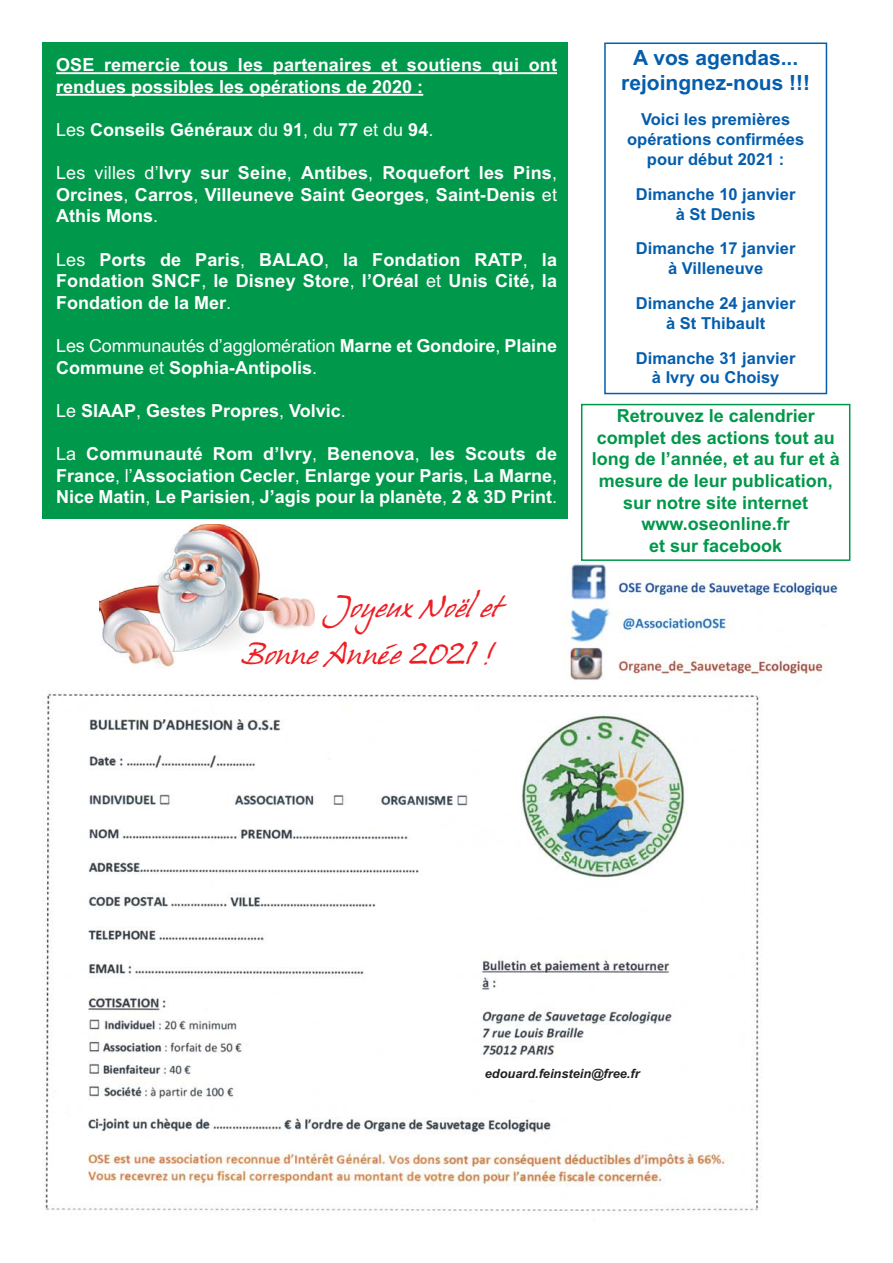
<style>
.page{position:relative;width:893px;height:1263px;background:#fff}
.page>*{position:absolute;margin:0;border:0;box-sizing:border-box;transform-origin:0 0}
.t1{font:27px/46.3px "Hans Hand";color:#ed1e24;text-align:right}
.t2{font:700 21px/25.2px "Arial";color:#045dad;text-align:center}
.t3{font:700 18px/21.6px "Arial";color:#fff;text-align:justify}
.t4{font:700 18px/21.6px "Arial";color:#00984a;text-align:center}
.t5{font:700 16.5px/19.8px "Arial";color:#045dad;text-align:center}
.t6{font:italic 700 12.75px "Arial";color:#231f20}
.s1{font-weight:400}
</style>
<div class="page">
<div style="left:43px;top:43px;width:525px;height:476px;background:#00984a"></div>
<div style="left:604px;top:43px;width:223px;height:351px;border:2px solid #045dad"></div>
<hr style="left:56px;top:72px;width:501px;height:2px;background:#fff">
<hr style="left:56px;top:94px;width:367px;height:2px;background:#fff">
<img style="left:44px;top:691px;width:716px;height:520px">
<img style="left:570px;top:564px;width:268px;height:116px">
<div style="left:581px;top:404px;width:269px;height:157px;border:2px solid #00984a"></div>
<div style="left:485px;top:1069px;width:186px;height:18px;background:#fff"></div>
<img style="left:100px;top:524px;width:214px;height:143px">
<p class="t3" style="left:56px;top:54px;width:502px">OSE remercie tous les partenaires et soutiens qui ont rendues possibles les opérations de 2020 :</p>
<p class="t3" style="left:56px;top:119px;width:379px"><span class="s1">Les</span> Conseils Généraux <span class="s1">du</span> 91<span class="s1">, du</span> 77 <span class="s1">et du</span> 94<span class="s1">.</span></p>
<p class="t3" style="left:56px;top:162px;width:502px"><span class="s1">Les villes d’</span>Ivry sur Seine<span class="s1">,</span> Antibes<span class="s1">,</span> Roquefort les Pins<span class="s1">, </span>Orcines<span class="s1">,</span> Carros<span class="s1">,</span> Villeuneve Saint Georges<span class="s1">,</span> Saint-Denis <span class="s1">et </span>Athis Mons<span class="s1">.</span></p>
<p class="t3" style="left:56px;top:249px;width:502px"><span class="s1">Les</span> Ports de Paris<span class="s1">,</span> BALAO<span class="s1">,</span> la Fondation RATP<span class="s1">,</span> la Fondation SNCF<span class="s1">,</span> le Disney Store<span class="s1">,</span> l’Oréal <span class="s1">et</span> Unis Cité, la Fondation de la Mer<span class="s1">.</span></p>
<p class="t3" style="left:56px;top:335px;width:502px"><span class="s1">Les Communautés d’agglomération</span> Marne et Gondoire<span class="s1">,</span> Plaine<br>Commune <span class="s1">et</span> Sophia-Antipolis<span class="s1">.</span></p>
<p class="t3" style="left:56px;top:400px;width:291px"><span class="s1">Le</span> SIAAP<span class="s1">,</span> Gestes Propres<span class="s1">,</span> Volvic<span class="s1">.</span></p>
<p class="t3" style="left:56px;top:443px;width:502px"><span class="s1">La</span> Communauté Rom d’Ivry<span class="s1">,</span> Benenova<span class="s1">,</span> les Scouts de France<span class="s1">, l’</span>Association Cecler<span class="s1">,</span> Enlarge your Paris<span class="s1">,</span> La Marne<span class="s1">, </span>Nice Matin<span class="s1">,</span> Le Parisien<span class="s1">,</span> J’agis pour la planète<span class="s1">,</span> 2 &amp; 3D Print<span class="s1">.</span></p>
<h1 class="t1" style="left:241px;top:585px;width:260px">Joyeux Noël et<br>Bonne Année 2021 !</h1>
<p class="t2" style="left:621px;top:45px;width:190px">A vos agendas... rejoingnez-nous !!!</p>
<p class="t5" style="left:627px;top:110px;width:178px">Voici les premières opérations confirmées pour début 2021 :</p>
<p class="t5" style="left:636px;top:184px;width:161px">Dimanche 10 janvier à St Denis</p>
<p class="t5" style="left:636px;top:239px;width:161px">Dimanche 17 janvier à Villeneuve</p>
<p class="t5" style="left:636px;top:293px;width:161px">Dimanche 24 janvier à St Thibault</p>
<p class="t5" style="left:636px;top:348px;width:161px">Dimanche 31 janvier à Ivry ou Choisy</p>
<p class="t4" style="left:592px;top:405px;width:250px">Retrouvez le calendrier complet des actions tout au long de l’année, et au fur et à mesure de leur publication, sur notre site internet www.oseonline.fr<br>et sur facebook</p>
<p class="t6" style="left:485px;top:1066px;width:156px">edouard.feinstein@free.fr</p>
</div>
